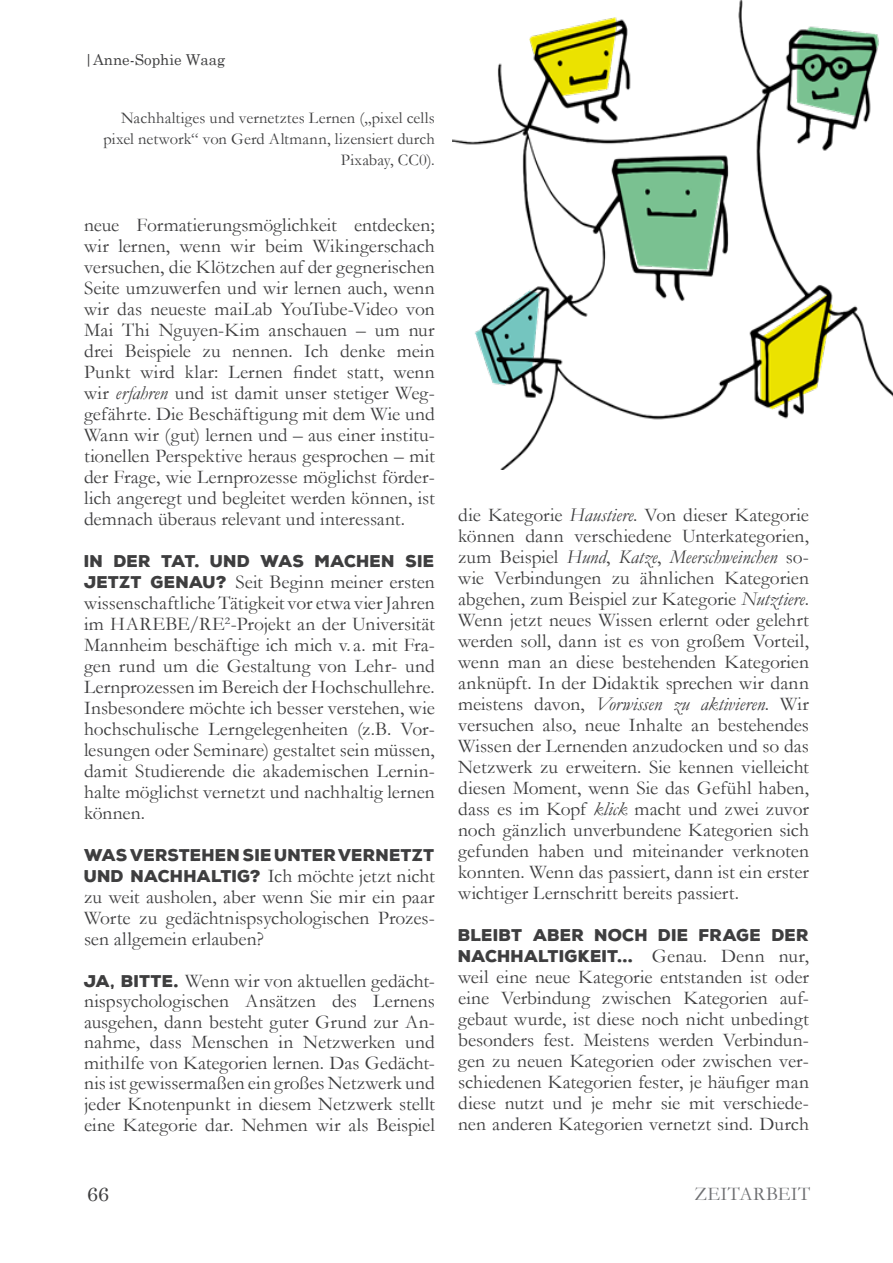
<style>
.page{position:relative;width:893px;height:1263px;background:#fff}
.page>*{position:absolute;margin:0;border:0;box-sizing:border-box;transform-origin:0 0}
.Zwischenüberschrift{font:19.5px/21px "Garamond";color:#3e3e3f;text-align:justify}
.t1{font:19.5px "Garamond";letter-spacing:.015em;color:#6e6f72}
.t2{font:19.5px "Century Schoolbook";color:#3e3e3f}
.Zwischenüberschrift-2{font:900 16.5px/21px "Nexa Rust Sans";color:#3e3e3f}
.Bildlegende{font:16.5px/21px "Garamond";letter-spacing:.005em;color:#3e3e3f;text-align:right}
.t3{font:15px "Century Schoolbook";color:#3e3e3f}
.s1{font-style:italic}
.s2{font-family:"Nexa Rust Sans";font-weight:900;font-size:16.5px}
.s3{font-family:"Garamond";font-weight:400;font-size:19.5px}
</style>
<div class="page">
<img style="left:452px;top:0;width:441px;height:469px">
<p class="t3" style="left:84px;top:47px;width:143px">|Anne-Sophie Waag</p>
<p class="Bildlegende" style="left:103px;top:107px;width:333px">Nachhaltiges und vernetztes Lernen („pixel cells pixel network“ von Gerd Altmann, lizensiert durch<br>Pixabay, CC0).</p>
<p class="Zwischenüberschrift" style="left:84px;top:213px;width:352px">neue Formatierungsmöglichkeit entdecken; wir lernen, wenn wir beim Wikingerschach versuchen, die Klötzchen auf der gegnerischen Seite umzuwerfen und wir lernen auch, wenn wir das neueste maiLab YouTube-Video von Mai Thi Nguyen-Kim anschauen – um nur drei Beispiele zu nennen. Ich denke mein Punkt wird klar: Lernen findet statt, wenn wir <span class="s1">erfahren</span> und ist damit unser stetiger Weg&shy;gefährte. Die Beschäftigung mit dem Wie und Wann wir (gut) lernen und – aus einer institu&shy;tionellen Perspektive heraus gesprochen – mit der Frage, wie Lernprozesse möglichst förder&shy;lich angeregt und begleitet werden können, ist demnach überaus relevant und interessant.</p>
<p class="Zwischenüberschrift-2" style="left:84px;top:550px;width:352px">IN DER TAT. UND WAS MACHEN SIE</p>
<p class="Zwischenüberschrift" style="left:84px;top:570px;width:352px"><span class="s2">JETZT GENAU?</span> Seit Beginn meiner ersten wissenschaftliche Tätigkeit vor etwa vier Jahren im HAREBE/RE²-Projekt an der Universität Mannheim beschäftige ich mich v. a. mit Fra&shy;gen rund um die Gestaltung von Lehr- und Lernprozessen im Bereich der Hochschullehre.<br>Insbesondere möchte ich besser verstehen, wie hochschulische Lerngelegenheiten (z.B. Vor&shy;lesungen oder Seminare) gestaltet sein müssen, damit Studierende die akademischen Lernin&shy;halte möglichst vernetzt und nachhaltig lernen können.</p>
<p class="Zwischenüberschrift-2" style="left:84px;top:844px;width:352px">WAS VERSTEHEN SIE UNTERVERNETZT</p>
<p class="Zwischenüberschrift" style="left:84px;top:864px;width:352px"><span class="s2">UND NACHHALTIG?</span> Ich möchte jetzt nicht zu weit ausholen, aber wenn Sie mir ein paar Worte zu gedächtnispsychologischen Prozes&shy;sen allgemein erlauben?</p>
<p class="Zwischenüberschrift" style="left:84px;top:970px;width:352px;line-height:20.5px"><span class="s2">JA, BITTE.</span> Wenn wir von aktuellen gedächt&shy;nispsychologischen Ansätzen des Lernens ausgehen, dann besteht guter Grund zur An&shy;nahme, dass Menschen in Netzwerken und mithilfe von Kategorien lernen. Das Gedächt&shy;nis ist gewissermaßen ein großes Netzwerk und jeder Knotenpunkt in diesem Netzwerk stellt eine Kategorie dar. Nehmen wir als Beispiel</p>
<p class="Zwischenüberschrift" style="left:458px;top:504px;width:352px">die Kategorie <span class="s1">Haustiere</span>. Von dieser Kategorie können dann verschiedene Unterkategorien, zum Beispiel <span class="s1">Hund</span>, <span class="s1">Katze</span>, <span class="s1">Meerschweinchen</span> so&shy;wie Verbindungen zu ähnlichen Kategorien abgehen, zum Beispiel zur Kategorie <span class="s1">Nutztiere</span>.<br>Wenn jetzt neues Wissen erlernt oder gelehrt werden soll, dann ist es von großem Vorteil, wenn man an diese bestehenden Kategorien anknüpft. In der Didaktik sprechen wir dann meistens davon, <span class="s1">Vorwissen zu aktivieren</span>. Wir versuchen also, neue Inhalte an bestehendes Wissen der Lernenden anzudocken und so das Netzwerk zu erweitern. Sie kennen vielleicht diesen Moment, wenn Sie das Gefühl haben, dass es im Kopf <span class="s1">klick</span> macht und zwei zuvor noch gänzlich unverbundene Kategorien sich gefunden haben und miteinander verknoten konnten. Wenn das passiert, dann ist ein erster wichtiger Lernschritt bereits passiert.</p>
<p class="Zwischenüberschrift-2" style="left:458px;top:925px;width:352px">BLEIBT ABER NOCH DIE FRAGE DER<br>NACHHALTIGKEIT... <span class="s3">Genau. Denn nur,</span></p>
<p class="Zwischenüberschrift" style="left:458px;top:966px;width:352px">weil eine neue Kategorie entstanden ist oder eine Verbindung zwischen Kategorien auf&shy;gebaut wurde, ist diese noch nicht unbedingt besonders fest. Meistens werden Verbindun&shy;gen zu neuen Kategorien oder zwischen ver&shy;schiedenen Kategorien fester, je häufiger man diese nutzt und je mehr sie mit verschiede&shy;nen anderen Kategorien vernetzt sind. Durch</p>
<p class="t2" style="left:87px;top:1178px;width:23px">66</p>
<p class="t1" style="left:695px;top:1180px;width:117px">ZEITARBEIT</p>
</div>
